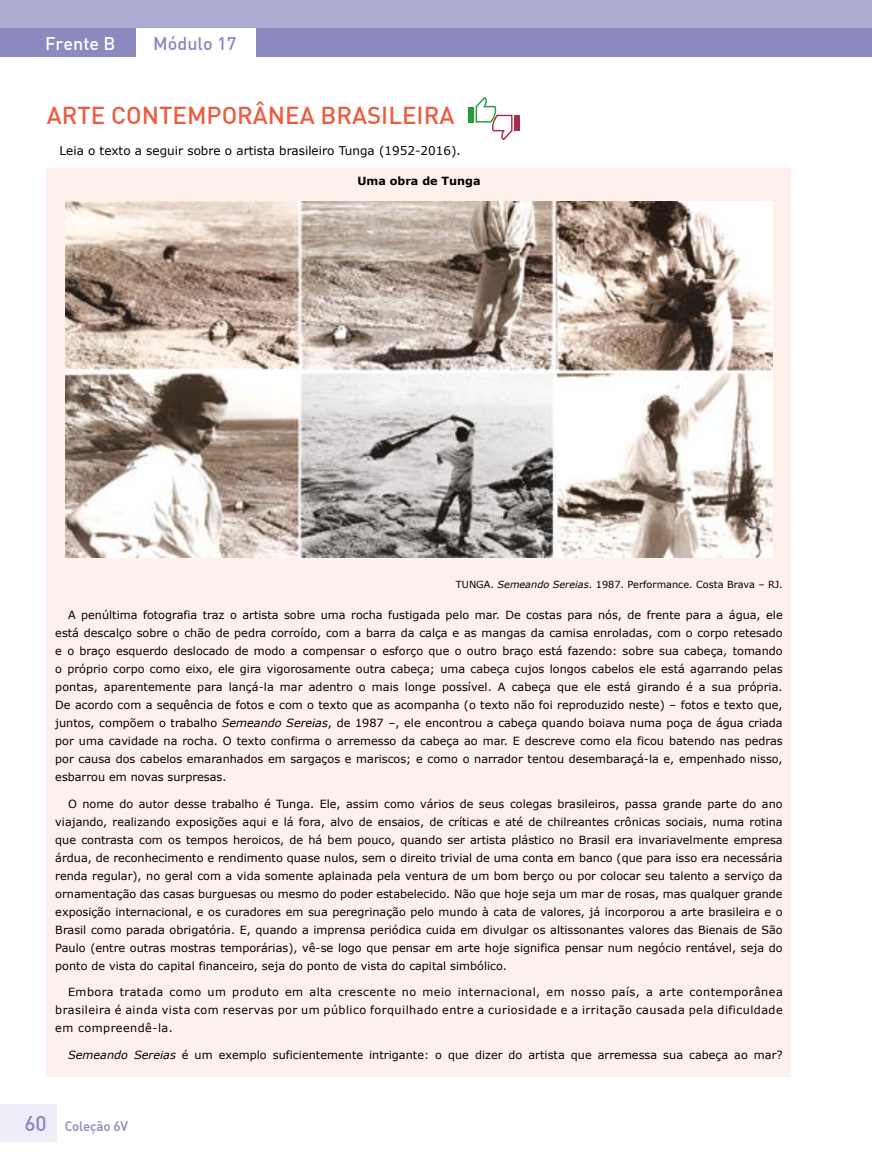
<style>
.page{position:relative;width:872px;height:1170px;background:#fff}
.page>*{position:absolute;margin:0;border:0;box-sizing:border-box;transform-origin:0 0}
.t1{font:500 24px "DIN";color:#eb5d40}
.t2{font:500 18px "DIN";color:#8b89be}
.t3{font:500 18px "DIN";color:#fff}
.t4{font:500 13.5px "DIN Alternate";letter-spacing:-.02em;color:#8b89be}
.t5{font:12px "Verdana";color:#000}
.t6{font:11.25px/18px "Verdana";letter-spacing:.005em;color:#000;text-align:justify}
.t7{font:700 11.25px "Verdana";color:#000}
.t8{font:9.75px "Verdana";color:#000}
.s1{font-style:italic}
.s2{font-family:"DIN";font-size:21px}
</style>
<div class="page">
<div style="left:0;top:28px;width:136px;height:28px;background:#8b89be"></div>
<div style="left:256px;top:28px;width:616px;height:28px;background:#8b89be"></div>
<div style="left:0;top:0;width:872px;height:28px;background:#adabd2"></div>
<div style="left:0;top:1104px;width:57px;height:37px;background:#edecf7"></div>
<div style="left:47px;top:168px;width:744px;height:908px;background:#fef1ec"></div>
<img style="left:65px;top:201px;width:707px;height:356px">
<div style="left:468px;top:107px;width:6px;height:15px;background:#22a038"></div>
<svg style="left:475px;top:98px;width:38px;height:42px"></svg>
<div style="left:514px;top:115px;width:6px;height:15px;background:#a92d47"></div>
<h2 class="t3" style="left:45px;top:32px;width:72px">Frente B</h2>
<h2 class="t2" style="left:153px;top:32px;width:85px">Módulo 17</h2>
<h1 class="t1" style="left:47px;top:100px;width:409px">ARTE CONTEMPORÂNEA BRASILEIRA</h1>
<p class="t5" style="left:60px;top:142px;width:403px">Leia o texto a seguir sobre o artista brasileiro Tunga (1952-2016).</p>
<p class="t7" style="left:357px;top:173px;width:125px">Uma obra de Tunga</p>
<p class="t8" style="left:456px;top:578px;width:328px">TUNGA. <span class="s1">Semeando Sereias</span>. 1987. Performance. Costa Brava – RJ.</p>
<p class="t6" style="left:55px;top:605px;width:729px;text-indent:13px">A penúltima fotografia traz o artista sobre uma rocha fustigada pelo mar. De costas para nós, de frente para a água, ele está descalço sobre o chão de pedra corroído, com a barra da calça e as mangas da camisa enroladas, com o corpo retesado e o braço esquerdo deslocado de modo a compensar o esforço que o outro braço está fazendo: sobre sua cabeça, tomando o próprio corpo como eixo, ele gira vigorosamente outra cabeça; uma cabeça cujos longos cabelos ele está agarrando pelas pontas, aparentemente para lançá-la mar adentro o mais longe possível. A cabeça que ele está girando é a sua própria.<br>De acordo com a sequência de fotos e com o texto que as acompanha (o texto não foi reproduzido neste) – fotos e texto que, juntos, compõem o trabalho <span class="s1">Semeando Sereias</span>, de 1987 –, ele encontrou a cabeça quando boiava numa poça de água criada por uma cavidade na rocha. O texto confirma o arremesso da cabeça ao mar. E descreve como ela ficou batendo nas pedras por causa dos cabelos emaranhados em sargaços e mariscos; e como o narrador tentou desembaraçá-la e, empenhado nisso, esbarrou em novas surpresas.</p>
<p class="t6" style="left:55px;top:794px;width:729px;text-indent:13px">O nome do autor desse trabalho é Tunga. Ele, assim como vários de seus colegas brasileiros, passa grande parte do ano viajando, realizando exposições aqui e lá fora, alvo de ensaios, de críticas e até de chilreantes crônicas sociais, numa rotina que contrasta com os tempos heroicos, de há bem pouco, quando ser artista plástico no Brasil era invariavelmente empresa árdua, de reconhecimento e rendimento quase nulos, sem o direito trivial de uma conta em banco (que para isso era necessária renda regular), no geral com a vida somente aplainada pela ventura de um bom berço ou por colocar seu talento a serviço da ornamentação das casas burguesas ou mesmo do poder estabelecido. Não que hoje seja um mar de rosas, mas qualquer grande exposição internacional, e os curadores em sua peregrinação pelo mundo à cata de valores, já incorporou a arte brasileira e o Brasil como parada obrigatória. E, quando a imprensa periódica cuida em divulgar os altissonantes valores das Bienais de São Paulo (entre outras mostras temporárias), vê-se logo que pensar em arte hoje significa pensar num negócio rentável, seja do ponto de vista do capital financeiro, seja do ponto de vista do capital simbólico.</p>
<p class="t6" style="left:55px;top:982px;width:729px;text-indent:13px">Embora tratada como um produto em alta crescente no meio internacional, em nosso país, a arte contemporânea brasileira é ainda vista com reservas por um público forquilhado entre a curiosidade e a irritação causada pela dificuldade em compreendê-la.</p>
<p class="t6" style="left:68px;top:1045px;width:716px"><span class="s1">Semeando Sereias</span> é um exemplo suficientemente intrigante: o que dizer do artista que arremessa sua cabeça ao mar?</p>
<p class="t4" style="left:24px;top:1117px;width:105px"><span class="s2">60</span> Coleção 6V</p>
</div>
